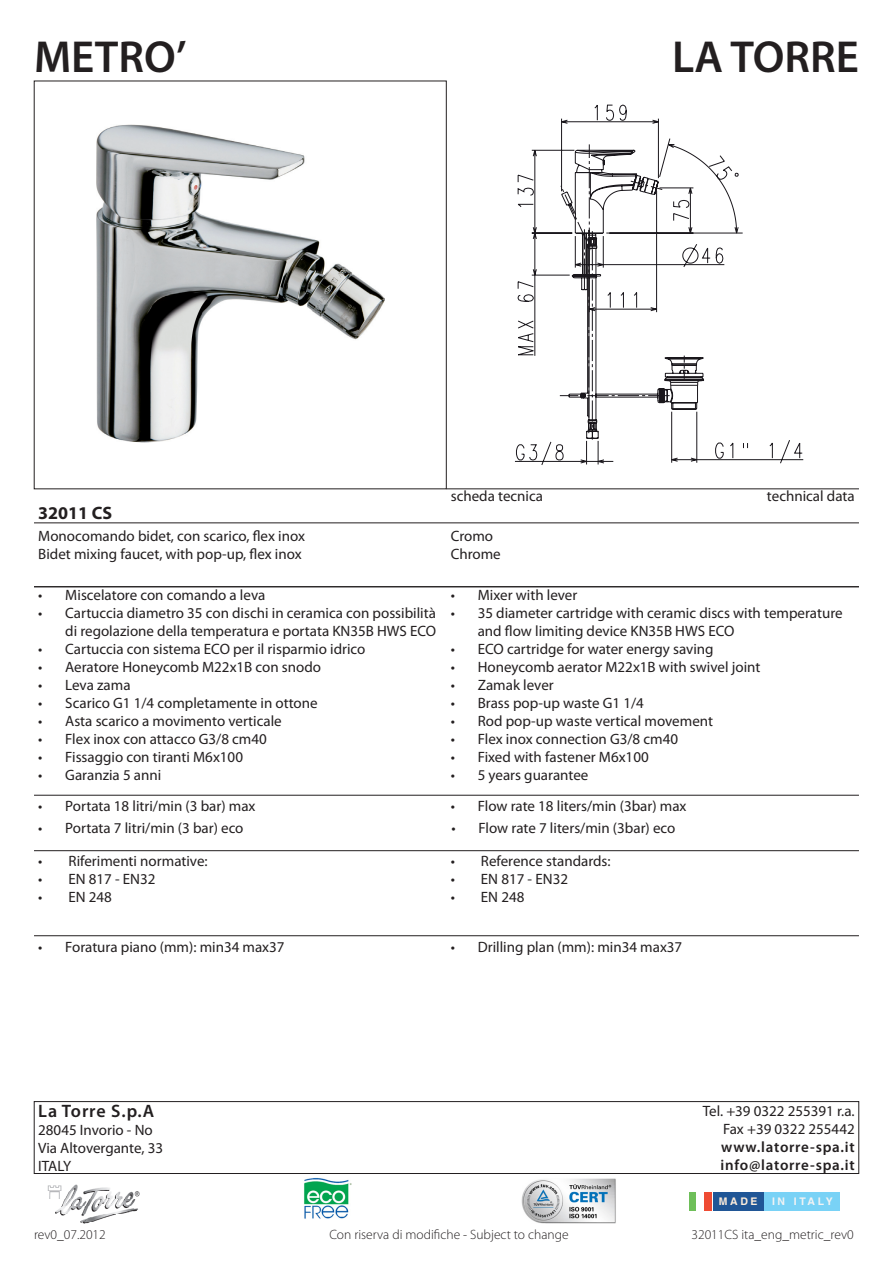
<style>
.page{position:relative;width:893px;height:1263px;background:#fff}
.page>*{position:absolute;margin:0;border:0;box-sizing:border-box;transform-origin:0 0}
.t1{font:600 45px "Myriad Pro";color:#231f20}
.t2{font:600 18px "Myriad Pro";letter-spacing:.05em;color:#231f20}
.t3{font:700 18px "Myriad Pro";color:#231f20}
.t4{font:15px/18px "Myriad Pro";color:#231f20;text-align:right}
.t5{font:600 15px "Myriad Pro";letter-spacing:.05em;color:#231f20}
.t6{font:300 13.5px "Myriad Pro";color:#231f20}
.t7{font:700 10.5px "Helvetica";letter-spacing:.25em;color:#f2f3f4}
.t8{font:700 10.5px "Helvetica";color:#feeddb}
</style>
<div class="page">
<div style="left:34px;top:1101px;width:825px;height:73px;border:1px solid #231f20"></div>
<img style="left:47px;top:1184px;width:93px;height:40px">
<hr style="left:34px;top:523px;width:825px;height:1px;background:#231f20">
<div style="left:713px;top:1192px;width:52px;height:18px;background:#205696"></div>
<div style="left:765px;top:1192px;width:75px;height:18px;background:#79d2f6"></div>
<div style="left:689px;top:1192px;width:8px;height:18px;background:#6ebf59"></div>
<div style="left:704px;top:1192px;width:8px;height:18px;background:#ef4b33"></div>
<img style="left:521px;top:1178px;width:95px;height:45px">
<img style="left:304px;top:1178px;width:48px;height:41px">
<hr style="left:34px;top:586px;width:825px;height:1px;background:#231f20">
<hr style="left:34px;top:587px;width:825px;height:1px;background:#231f20">
<hr style="left:34px;top:850px;width:825px;height:1px;background:#231f20">
<hr style="left:34px;top:935px;width:825px;height:1px;background:#231f20">
<hr style="left:34px;top:795px;width:825px;height:1px;background:#231f20">
<hr style="left:446px;top:489px;width:413px;height:1px;background:#231f20">
<svg style="left:515px;top:104px;width:289px;height:361px"></svg>
<img style="left:96px;top:124px;width:288px;height:318px">
<p class="t1" style="left:34px;top:28px;width:154px">METRO’</p>
<p class="t1" style="left:672px;top:28px;width:188px">LA TORRE</p>
<p class="t3" style="left:38px;top:501px;width:76px">32011 CS</p>
<p class="t4" style="left:38px;top:527px;width:268px">Monocomando bidet, con scarico, flex inox</p>
<p class="t4" style="left:38px;top:545px;width:265px">Bidet mixing faucet, with pop-up, flex inox</p>
<p class="t4" style="left:38px;top:586px;width:229px">• Miscelatore con comando a leva</p>
<p class="t4" style="left:38px;top:604px;width:399px">• Cartuccia diametro 35 con dischi in ceramica con possibilità di regolazione della temperatura e portata KN35B HWS ECO</p>
<p class="t4" style="left:38px;top:640px;width:329px">• Cartuccia con sistema ECO per il risparmio idrico</p>
<p class="t4" style="left:38px;top:658px;width:284px">• Aeratore Honeycomb M22x1B con snodo</p>
<p class="t4" style="left:38px;top:676px;width:94px">• Leva zama</p>
<p class="t4" style="left:38px;top:694px;width:281px">• Scarico G1 1/4 completamente in ottone</p>
<p class="t4" style="left:38px;top:712px;width:245px">• Asta scarico a movimento verticale</p>
<p class="t4" style="left:38px;top:730px;width:230px">• Flex inox con attacco G3/8 cm40</p>
<p class="t4" style="left:38px;top:748px;width:206px">• Fissaggio con tiranti M6x100</p>
<p class="t4" style="left:38px;top:766px;width:125px">• Garanzia 5 anni</p>
<p class="t4" style="left:38px;top:797px;width:219px">• Portata 18 litri/min (3 bar) max</p>
<p class="t4" style="left:38px;top:818px;width:207px">• Portata 7 litri/min (3 bar) eco</p>
<p class="t4" style="left:38px;top:852px;width:171px">• Riferimenti normative:</p>
<p class="t4" style="left:38px;top:870px;width:119px">• EN 817 - EN32</p>
<p class="t4" style="left:38px;top:888px;width:75px">• EN 248</p>
<p class="t4" style="left:451px;top:487px;width:94px">scheda tecnica</p>
<p class="t4" style="left:767px;top:487px;width:89px">technical data</p>
<p class="t4" style="left:451px;top:527px;width:44px">Cromo</p>
<p class="t4" style="left:451px;top:545px;width:52px">Chrome</p>
<p class="t4" style="left:451px;top:586px;width:128px">• Mixer with lever</p>
<p class="t4" style="left:478px;top:604px;width:366px;text-align:left;text-indent:-27px">• 35 diameter cartridge with ceramic discs with temperature and flow limiting device KN35B HWS ECO</p>
<p class="t4" style="left:451px;top:640px;width:264px">• ECO cartridge for water energy saving</p>
<p class="t4" style="left:451px;top:658px;width:311px">• Honeycomb aerator M22x1B with swivel joint</p>
<p class="t4" style="left:451px;top:676px;width:105px">• Zamak lever</p>
<p class="t4" style="left:451px;top:694px;width:195px">• Brass pop-up waste G1 1/4</p>
<p class="t4" style="left:451px;top:712px;width:264px">• Rod pop-up waste vertical movement</p>
<p class="t4" style="left:451px;top:730px;width:229px">• Flex inox connection G3/8 cm40</p>
<p class="t4" style="left:451px;top:748px;width:199px">• Fixed with fastener M6x100</p>
<p class="t4" style="left:451px;top:766px;width:139px">• 5 years guarantee</p>
<p class="t4" style="left:451px;top:797px;width:237px">• Flow rate 18 liters/min (3bar) max</p>
<p class="t4" style="left:452px;top:818px;width:225px">• Flow rate 7 liters/min (3bar) eco</p>
<p class="t4" style="left:451px;top:852px;width:161px">• Reference standards:</p>
<p class="t4" style="left:451px;top:870px;width:119px">• EN 817 - EN32</p>
<p class="t4" style="left:451px;top:888px;width:75px">• EN 248</p>
<p class="t4" style="left:38px;top:937px;width:248px">• Foratura piano (mm): min34 max37</p>
<p class="t4" style="left:451px;top:937px;width:233px">• Drilling plan (mm): min34 max37</p>
<p class="t2" style="left:38px;top:1100px;width:117px">La Torre S.p.A</p>
<p class="t4" style="left:38px;top:1121px;width:116px">28045 Invorio - No</p>
<p class="t4" style="left:38px;top:1139px;width:126px">Via Altovergante, 33</p>
<p class="t4" style="left:38px;top:1157px;width:35px">ITALY</p>
<p class="t4" style="left:703px;top:1102px;width:153px">Tel. +39 0322 255391 r.a.</p>
<p class="t4" style="left:723px;top:1120px;width:133px">Fax +39 0322 255442</p>
<p class="t5" style="left:721px;top:1137px;width:135px">www.latorre-spa.it</p>
<p class="t5" style="left:721px;top:1155px;width:136px">info@latorre-spa.it</p>
<p class="t8" style="left:719px;top:1195px;width:40px">MADE</p>
<p class="t7" style="left:772px;top:1195px;width:62px">IN ITALY</p>
<p class="t6" style="left:34px;top:1226px;width:73px">rev0_07.2012</p>
<p class="t6" style="left:329px;top:1226px;width:241px">Con riserva di modifiche - Subject to change</p>
<p class="t6" style="left:691px;top:1226px;width:164px">32011CS ita_eng_metric_rev0</p>
</div>
